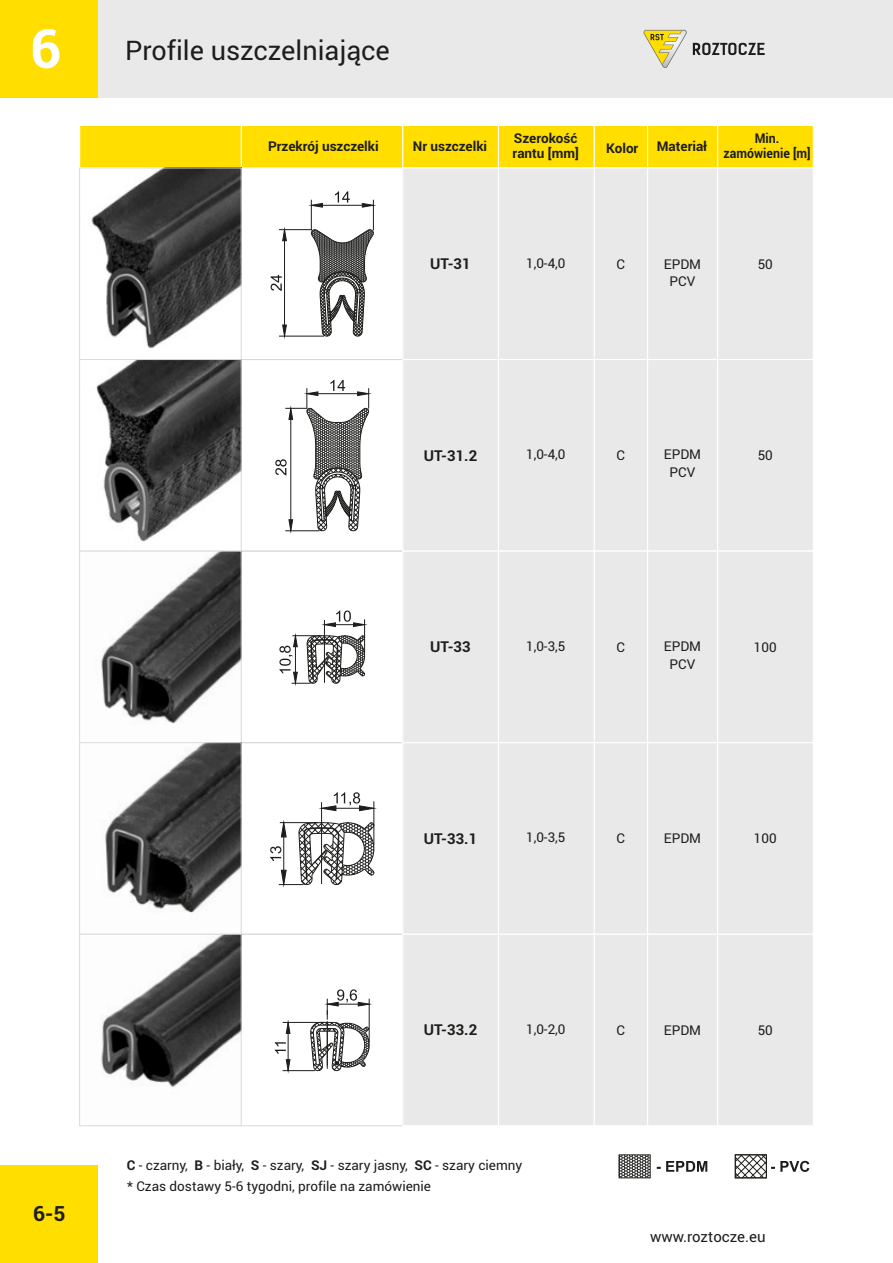
<style>
.page{position:relative;width:893px;height:1263px;background:#fff}
.page>*{position:absolute;margin:0;border:0;box-sizing:border-box;transform-origin:0 0}
.t1{font:700 54px "Roboto";color:#fff}
.t2{font:27px "Roboto";color:#1d1d1b}
.t3{font:700 21px "Roboto";color:#1d1d1b}
.t4{font:700 15px "Roboto";color:#1d1d1b}
.t5{font:15px "Roboto";color:#1d1d1b}
.t6{font:13.5px/17.9px "Roboto";color:#1d1d1b;text-align:center}
.t7{font:700 13.5px/15.1px "Roboto";color:#1d1d1b}
.t8{font:700 13.5px/15.1px "Roboto";color:#1d1d1b;text-align:center;scale:.91 1}
.s1{font-weight:700}
</style>
<div class="page">
<div style="left:0;top:0;width:893px;height:98px;background:#e9e9e9"></div>
<svg style="left:643px;top:30px;width:44px;height:38px"></svg>
<svg style="left:693px;top:43px;width:72px;height:12px"></svg>
<div style="left:0;top:1165px;width:98px;height:98px;background:#ffde00"></div>
<div style="left:0;top:0;width:98px;height:98px;background:#ffde00"></div>
<div style="left:241px;top:125px;width:162px;height:44px;background:#ffde00;border:1px solid #fff"></div>
<div style="left:402px;top:125px;width:97px;height:44px;background:#ffde00;border:1px solid #fff"></div>
<div style="left:594px;top:125px;width:54px;height:44px;background:#ffde00;border:1px solid #fff"></div>
<div style="left:647px;top:125px;width:71px;height:44px;background:#ffde00;border:1px solid #fff"></div>
<div style="left:498px;top:125px;width:97px;height:44px;background:#ffde00;border:1px solid #fff"></div>
<div style="left:717px;top:125px;width:97px;height:44px;background:#ffde00;border:1px solid #fff"></div>
<div style="left:402px;top:167px;width:97px;height:193px;background:#e9e9e9;border:1px solid #fff"></div>
<div style="left:594px;top:167px;width:54px;height:193px;background:#e9e9e9;border:1px solid #fff"></div>
<div style="left:647px;top:167px;width:71px;height:193px;background:#e9e9e9;border:1px solid #fff"></div>
<div style="left:498px;top:167px;width:97px;height:193px;background:#e9e9e9;border:1px solid #fff"></div>
<div style="left:717px;top:167px;width:97px;height:193px;background:#e9e9e9;border:1px solid #fff"></div>
<div style="left:241px;top:359px;width:162px;height:192px;border:1px solid #dadada"></div>
<div style="left:241px;top:551px;width:162px;height:192px;border:1px solid #dadada"></div>
<div style="left:241px;top:742px;width:162px;height:193px;border:1px solid #dadada"></div>
<div style="left:241px;top:934px;width:162px;height:192px;border:1px solid #dadada"></div>
<div style="left:402px;top:359px;width:97px;height:193px;background:#e9e9e9;border:1px solid #fff"></div>
<div style="left:594px;top:359px;width:54px;height:193px;background:#e9e9e9;border:1px solid #fff"></div>
<div style="left:647px;top:359px;width:71px;height:193px;background:#e9e9e9;border:1px solid #fff"></div>
<div style="left:498px;top:359px;width:97px;height:193px;background:#e9e9e9;border:1px solid #fff"></div>
<div style="left:717px;top:359px;width:97px;height:193px;background:#e9e9e9;border:1px solid #fff"></div>
<div style="left:402px;top:550px;width:97px;height:193px;background:#e9e9e9;border:1px solid #fff"></div>
<div style="left:594px;top:550px;width:54px;height:193px;background:#e9e9e9;border:1px solid #fff"></div>
<div style="left:647px;top:550px;width:71px;height:193px;background:#e9e9e9;border:1px solid #fff"></div>
<div style="left:498px;top:550px;width:97px;height:193px;background:#e9e9e9;border:1px solid #fff"></div>
<div style="left:717px;top:550px;width:97px;height:193px;background:#e9e9e9;border:1px solid #fff"></div>
<div style="left:402px;top:742px;width:97px;height:193px;background:#e9e9e9;border:1px solid #fff"></div>
<div style="left:594px;top:742px;width:54px;height:193px;background:#e9e9e9;border:1px solid #fff"></div>
<div style="left:647px;top:742px;width:71px;height:193px;background:#e9e9e9;border:1px solid #fff"></div>
<div style="left:498px;top:742px;width:97px;height:193px;background:#e9e9e9;border:1px solid #fff"></div>
<div style="left:717px;top:742px;width:97px;height:193px;background:#e9e9e9;border:1px solid #fff"></div>
<div style="left:402px;top:934px;width:97px;height:192px;background:#e9e9e9;border:1px solid #fff"></div>
<div style="left:594px;top:934px;width:54px;height:192px;background:#e9e9e9;border:1px solid #fff"></div>
<div style="left:647px;top:934px;width:71px;height:192px;background:#e9e9e9;border:1px solid #fff"></div>
<div style="left:498px;top:934px;width:97px;height:192px;background:#e9e9e9;border:1px solid #fff"></div>
<div style="left:717px;top:934px;width:97px;height:192px;background:#e9e9e9;border:1px solid #fff"></div>
<hr style="left:283px;top:1022px;width:42px;height:1px;background:#1d1d1b">
<hr style="left:283px;top:1070px;width:32px;height:1px;background:#1d1d1b">
<svg style="left:310px;top:989px;width:62px;height:83px"></svg>
<svg style="left:275px;top:1019px;width:16px;height:55px"></svg>
<svg style="left:311px;top:229px;width:63px;height:108px"></svg>
<hr style="left:279px;top:336px;width:45px;height:1px;background:#1d1d1b">
<hr style="left:279px;top:229px;width:33px;height:1px;background:#1d1d1b">
<hr style="left:284px;top:241px;width:1px;height:84px;background:#1d1d1b">
<svg style="left:282px;top:325px;width:5px;height:13px"></svg>
<svg style="left:282px;top:228px;width:5px;height:13px"></svg>
<svg style="left:271px;top:275px;width:11px;height:16px"></svg>
<hr style="left:311px;top:200px;width:1px;height:30px;background:#1d1d1b">
<hr style="left:373px;top:200px;width:1px;height:30px;background:#1d1d1b">
<hr style="left:322px;top:205px;width:40px;height:1px;background:#1d1d1b">
<svg style="left:309px;top:203px;width:14px;height:4px"></svg>
<svg style="left:362px;top:203px;width:13px;height:4px"></svg>
<svg style="left:335px;top:191px;width:15px;height:12px"></svg>
<svg style="left:275px;top:380px;width:95px;height:153px"></svg>
<hr style="left:324px;top:620px;width:1px;height:63px;background:#1d1d1b">
<hr style="left:364px;top:619px;width:1px;height:34px;background:#1d1d1b">
<svg style="left:323px;top:610px;width:43px;height:17px"></svg>
<svg style="left:279px;top:634px;width:86px;height:51px"></svg>
<hr style="left:321px;top:802px;width:1px;height:82px;background:#1d1d1b">
<hr style="left:374px;top:801px;width:1px;height:44px;background:#1d1d1b">
<svg style="left:319px;top:792px;width:57px;height:19px"></svg>
<svg style="left:270px;top:820px;width:104px;height:67px"></svg>
<svg style="left:618px;top:1154px;width:32px;height:24px"></svg>
<div style="left:619px;top:1155px;width:31px;height:23px;border:1px solid #1d1d1b"></div>
<svg style="left:657px;top:1161px;width:50px;height:11px"></svg>
<svg style="left:735px;top:1154px;width:74px;height:24px"></svg>
<div style="left:79px;top:125px;width:163px;height:44px;background:#ffde00;border:1px solid #fff"></div>
<img style="left:91px;top:170px;width:149px;height:917px">
<div style="left:79px;top:168px;width:163px;height:192px;border:1px solid #dadada"></div>
<div style="left:79px;top:359px;width:163px;height:192px;border:1px solid #dadada"></div>
<div style="left:79px;top:551px;width:163px;height:192px;border:1px solid #dadada"></div>
<div style="left:79px;top:742px;width:163px;height:193px;border:1px solid #dadada"></div>
<div style="left:79px;top:934px;width:163px;height:192px;border:1px solid #dadada"></div>
<h1 class="t1" style="left:30px;top:11px;width:32px">6</h1>
<h2 class="t2" style="left:125px;top:32px;width:266px">Profile uszczelniające</h2>
<p class="t7" style="left:513px;top:131px;width:68px">Szerokość rantu [mm]</p>
<p class="t8" style="left:724px;top:131px;width:97px">Min. zamówienie [m]</p>
<p class="t7" style="left:268px;top:139px;width:112px">Przekrój uszczelki</p>
<p class="t7" style="left:413px;top:139px;width:76px">Nr uszczelki</p>
<p class="t7" style="left:606px;top:140px;width:34px">Kolor</p>
<p class="t7" style="left:657px;top:139px;width:52px">Materiał</p>
<p class="t6" style="left:526px;top:254px;width:41px">1,0-4,0</p>
<p class="t6" style="left:758px;top:254px;width:17px">50</p>
<p class="t4" style="left:430px;top:253px;width:42px">UT-31</p>
<p class="t6" style="left:616px;top:254px;width:10px">C</p>
<p class="t6" style="left:664px;top:254px;width:39px">EPDM<br>PCV</p>
<p class="t6" style="left:526px;top:445px;width:41px">1,0-4,0</p>
<p class="t6" style="left:758px;top:446px;width:17px">50</p>
<p class="t4" style="left:424px;top:445px;width:55px">UT-31.2</p>
<p class="t6" style="left:616px;top:446px;width:10px">C</p>
<p class="t6" style="left:664px;top:445px;width:39px">EPDM<br>PCV</p>
<p class="t6" style="left:526px;top:637px;width:41px">1,0-3,5</p>
<p class="t6" style="left:754px;top:637px;width:24px">100</p>
<p class="t4" style="left:430px;top:636px;width:42px">UT-33</p>
<p class="t6" style="left:616px;top:637px;width:10px">C</p>
<p class="t6" style="left:664px;top:637px;width:39px">EPDM<br>PCV</p>
<p class="t4" style="left:424px;top:828px;width:55px">UT-33.1</p>
<p class="t6" style="left:526px;top:828px;width:41px">1,0-3,5</p>
<p class="t6" style="left:616px;top:829px;width:10px">C</p>
<p class="t6" style="left:664px;top:829px;width:39px">EPDM</p>
<p class="t6" style="left:754px;top:829px;width:24px">100</p>
<h3 class="t3" style="left:33px;top:1199px;width:34px">6-5</h3>
<p class="t4" style="left:424px;top:1020px;width:55px">UT-33.2</p>
<p class="t6" style="left:526px;top:1020px;width:41px">1,0-2,0</p>
<p class="t6" style="left:616px;top:1021px;width:10px">C</p>
<p class="t6" style="left:664px;top:1021px;width:39px">EPDM</p>
<p class="t6" style="left:758px;top:1021px;width:17px">50</p>
<p class="t6" style="left:127px;top:1154px;width:397px;line-height:20.9px;text-align:left"><span class="s1">C</span> - czarny, <span class="s1">B</span> - biały, <span class="s1">S</span> - szary, <span class="s1">SJ</span> - szary jasny, <span class="s1">SC</span> - szary ciemny * Czas dostawy 5-6 tygodni, profile na zamówienie</p>
<p class="t5" style="left:650px;top:1226px;width:117px">www.roztocze.eu</p>
</div>
